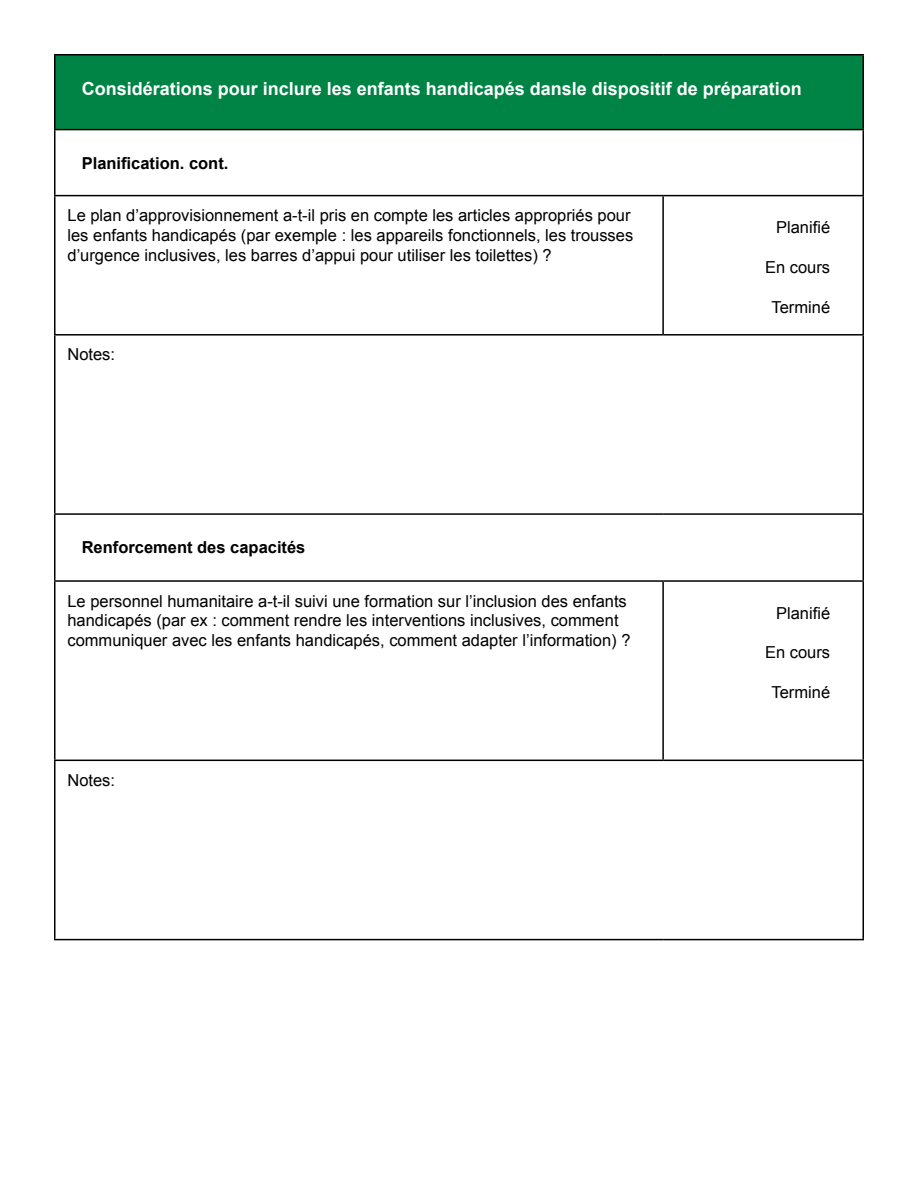
<style>
.page{position:relative;width:918px;height:1188px;background:#fff}
.page>*{position:absolute;margin:0;border:0;box-sizing:border-box;transform-origin:0 0}
.t1{font:700 18px "Arial";color:#fff}
.t2{font:16.5px/19.8px "Arial";color:#000}
.t3{font:700 16.5px "Arial";color:#000}
</style>
<div class="page">
<div style="left:55px;top:55px;width:808px;height:75px;background:#008445"></div>
<hr style="left:54px;top:54px;width:609px;height:2px;background:#000">
<hr style="left:54px;top:56px;width:2px;height:73px;background:#000">
<hr style="left:663px;top:54px;width:201px;height:2px;background:#000">
<hr style="left:862px;top:56px;width:2px;height:73px;background:#000">
<hr style="left:54px;top:129px;width:609px;height:1px;background:#000">
<hr style="left:54px;top:130px;width:2px;height:65px;background:#000">
<hr style="left:663px;top:129px;width:201px;height:1px;background:#000">
<hr style="left:862px;top:130px;width:2px;height:65px;background:#000">
<hr style="left:54px;top:195px;width:609px;height:1px;background:#000">
<hr style="left:54px;top:196px;width:2px;height:138px;background:#000">
<hr style="left:663px;top:195px;width:201px;height:1px;background:#000">
<hr style="left:662px;top:196px;width:2px;height:138px;background:#000">
<hr style="left:862px;top:196px;width:2px;height:138px;background:#000">
<hr style="left:54px;top:334px;width:609px;height:2px;background:#000">
<hr style="left:54px;top:336px;width:2px;height:177px;background:#000">
<hr style="left:663px;top:334px;width:201px;height:2px;background:#000">
<hr style="left:862px;top:336px;width:2px;height:177px;background:#000">
<hr style="left:54px;top:513px;width:609px;height:2px;background:#000">
<hr style="left:54px;top:515px;width:2px;height:65px;background:#000">
<hr style="left:663px;top:513px;width:201px;height:2px;background:#000">
<hr style="left:862px;top:515px;width:2px;height:65px;background:#000">
<hr style="left:54px;top:580px;width:609px;height:2px;background:#000">
<hr style="left:54px;top:582px;width:2px;height:178px;background:#000">
<hr style="left:663px;top:580px;width:201px;height:2px;background:#000">
<hr style="left:662px;top:582px;width:2px;height:178px;background:#000">
<hr style="left:862px;top:582px;width:2px;height:178px;background:#000">
<hr style="left:54px;top:760px;width:609px;height:1px;background:#000">
<hr style="left:54px;top:761px;width:2px;height:178px;background:#000">
<hr style="left:663px;top:760px;width:201px;height:1px;background:#000">
<hr style="left:862px;top:761px;width:2px;height:178px;background:#000">
<hr style="left:54px;top:939px;width:609px;height:1px;background:#000">
<hr style="left:663px;top:939px;width:201px;height:1px;background:#000">
<p class="t1" style="left:82px;top:77px;width:722px">Considérations pour inclure les enfants handicapés dansle dispositif de préparation</p>
<p class="t3" style="left:82px;top:152px;width:148px">Planification. cont.</p>
<p class="t2" style="left:67px;top:206px;width:567px">Le plan d’approvisionnement a-t-il pris en compte les articles appropriés pour les enfants handicapés (par exemple : les appareils fonctionnels, les trousses d’urgence inclusives, les barres d’appui pour utiliser les toilettes) ?</p>
<p class="t2" style="left:67px;top:345px;width:49px">Notes:</p>
<p class="t3" style="left:82px;top:536px;width:225px">Renforcement des capacités</p>
<p class="t2" style="left:67px;top:591px;width:565px">Le personnel humanitaire a-t-il suivi une formation sur l’inclusion des enfants handicapés (par ex : comment rendre les interventions inclusives, comment communiquer avec les enfants handicapés, comment adapter l’information) ?</p>
<p class="t2" style="left:67px;top:770px;width:49px">Notes:</p>
<p class="t2" style="left:776px;top:218px;width:56px">Planifié</p>
<p class="t2" style="left:765px;top:258px;width:67px">En cours</p>
<p class="t2" style="left:772px;top:297px;width:60px">Terminé</p>
<p class="t2" style="left:776px;top:603px;width:56px">Planifié</p>
<p class="t2" style="left:765px;top:643px;width:67px">En cours</p>
<p class="t2" style="left:772px;top:683px;width:60px">Terminé</p>
</div>
